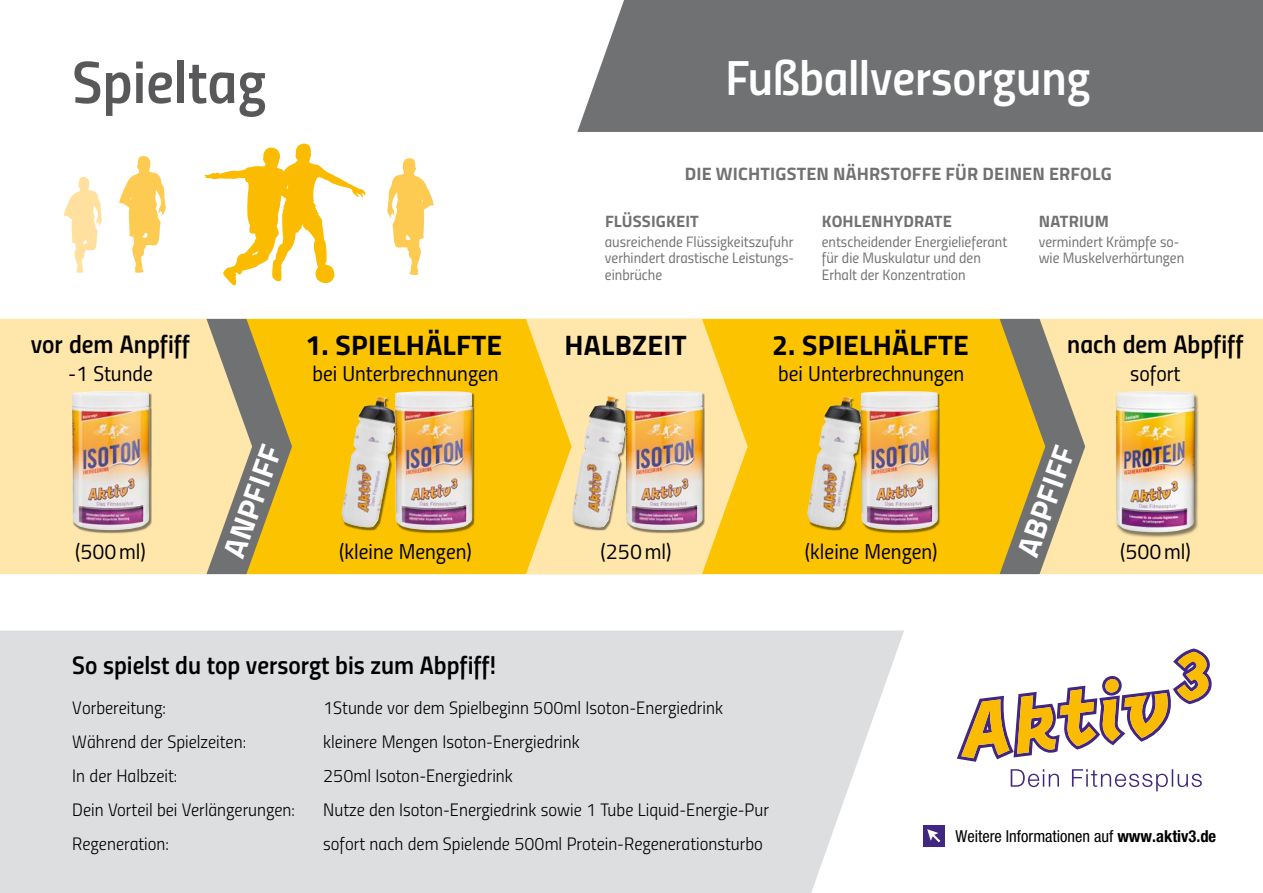
<style>
.page{position:relative;width:1263px;height:893px;background:#fff}
.page>*{position:absolute;margin:0;border:0;box-sizing:border-box;transform-origin:0 0}
.t1{font:60px "Titillium Semibold Upright";color:#58585a}
.t2{font:49.5px "Titillium Semibold Upright";color:#fff}
.t3{font:700 30.9px "Titillium";color:#fff}
.t4{font:700 28.2px "Titillium";letter-spacing:.01em;color:#000}
.t5{font:25.5px "Titillium Semibold Upright";color:#000}
.t6{font:21.45px "Titillium Regular Upright";color:#000}
.t7{font:18px "Titillium Light Upright";color:#000}
.t8{font:700 18px "Titillium";letter-spacing:.01em;color:#707172}
.t9{font:condensed 16.5px "Helvetica Neue LT";color:#000}
.t10{font:700 16.5px "Titillium";letter-spacing:.01em;color:#707172}
.t11{font:15px/16.5px "Titillium Regular Upright";color:#707172}
.s1{font-weight:700}
</style>
<div class="page">
<div style="left:0;top:630px;width:904px;height:263px;background:#dddedf"></div>
<div style="left:577px;top:0;width:686px;height:132px;background:#707172"></div>
<svg style="left:387px;top:158px;width:47px;height:117px"></svg>
<svg style="left:119px;top:156px;width:47px;height:117px"></svg>
<svg style="left:64px;top:177px;width:38px;height:96px"></svg>
<svg style="left:205px;top:144px;width:161px;height:141px"></svg>
<svg style="left:957px;top:648px;width:255px;height:114px"></svg>
<svg style="left:1011px;top:769px;width:191px;height:22px"></svg>
<div style="left:923px;top:825px;width:21px;height:21px;background:#412682"></div>
<svg style="left:927px;top:829px;width:13px;height:13px"></svg>
<div style="left:292px;top:319px;width:708px;height:255px;background:#fcc400"></div>
<svg style="left:526px;top:319px;width:222px;height:255px;background:#fedc76"></svg>
<div style="left:1085px;top:319px;width:178px;height:255px;background:#ffe7ab"></div>
<img style="left:1115px;top:392px;width:84px;height:146px">
<img style="left:1116px;top:391px;width:79px;height:141px">
<div style="left:0;top:319px;width:206px;height:255px;background:#ffe7ab"></div>
<img style="left:342px;top:528px;width:53px;height:3px">
<img style="left:342px;top:396px;width:52px;height:132px">
<img style="left:395px;top:393px;width:79px;height:141px">
<img style="left:394px;top:391px;width:78px;height:139px">
<img style="left:572px;top:528px;width:54px;height:3px">
<img style="left:572px;top:396px;width:53px;height:132px">
<img style="left:626px;top:393px;width:79px;height:141px">
<img style="left:625px;top:391px;width:78px;height:139px">
<img style="left:808px;top:397px;width:53px;height:134px">
<img style="left:817px;top:396px;width:26px;height:62px">
<img style="left:861px;top:393px;width:79px;height:141px">
<img style="left:860px;top:391px;width:78px;height:139px">
<svg style="left:1000px;top:319px;width:85px;height:255px;background:#baa55e"></svg>
<svg style="left:206px;top:319px;width:86px;height:255px;background:#bba663"></svg>
<img style="left:72px;top:393px;width:79px;height:141px">
<img style="left:71px;top:391px;width:78px;height:139px">
<h1 class="t1" style="left:72px;top:36px;width:195px">Spieltag</h1>
<h2 class="t2" style="left:725px;top:40px;width:366px">Fußballversorgung</h2>
<p class="t8" style="left:685px;top:160px;width:428px">DIE WICHTIGSTEN NÄHRSTOFFE FÜR DEINEN ERFOLG</p>
<p class="t10" style="left:605px;top:208px;width:95px">FLÜSSIGKEIT</p>
<p class="t10" style="left:822px;top:208px;width:132px">KOHLENHYDRATE</p>
<p class="t10" style="left:1039px;top:208px;width:72px">NATRIUM</p>
<p class="t11" style="left:605px;top:233px;width:191px;text-align:justify">ausreichende Flüssigkeitszufuhr verhindert drastische Leistungs&shy;einbrüche</p>
<p class="t11" style="left:822px;top:233px;width:187px">entscheidender Energielieferant für die Muskulatur und den<br>Erhalt der Konzentration</p>
<p class="t11" style="left:1039px;top:233px;width:147px">vermindert Krämpfe so&shy;wie Muskelverhärtungen</p>
<h3 class="t5" style="left:31px;top:324px;width:161px">vor dem Anpfiff</h3>
<h3 class="t4" style="left:306px;top:323px;width:198px">1. SPIELHÄLFTE</h3>
<h3 class="t4" style="left:565px;top:323px;width:123px">HALBZEIT</h3>
<h3 class="t4" style="left:772px;top:323px;width:198px">2. SPIELHÄLFTE</h3>
<h3 class="t5" style="left:1067px;top:324px;width:178px">nach dem Abpfiff</h3>
<p class="t6" style="left:68px;top:357px;width:86px">-1 Stunde</p>
<p class="t6" style="left:312px;top:357px;width:188px">bei Unterbrechnungen</p>
<p class="t6" style="left:778px;top:357px;width:188px">bei Unterbrechnungen</p>
<p class="t6" style="left:1130px;top:357px;width:52px">sofort</p>
<p class="t6" style="left:75px;top:536px;width:72px">(500 ml)</p>
<h3 class="t3" style="left:210px;top:548px;width:119px;rotate:-70deg">ANPFIFF</h3>
<p class="t6" style="left:339px;top:536px;width:134px">(kleine Mengen)</p>
<p class="t6" style="left:805px;top:536px;width:134px">(kleine Mengen)</p>
<p class="t6" style="left:601px;top:536px;width:72px">(250 ml)</p>
<h3 class="t3" style="left:1004px;top:547px;width:117px;rotate:-70deg">ABPFIFF</h3>
<p class="t6" style="left:1120px;top:536px;width:72px">(500 ml)</p>
<h3 class="t5" style="left:72px;top:646px;width:425px">So spielst du top versorgt bis zum Abpfiff!</h3>
<p class="t7" style="left:72px;top:695px;width:95px">Vorbereitung:</p>
<p class="t7" style="left:323px;top:695px;width:401px">1Stunde vor dem Spielbeginn 500ml Isoton-Energiedrink</p>
<p class="t7" style="left:72px;top:729px;width:175px">Während der Spielzeiten:</p>
<p class="t7" style="left:323px;top:729px;width:258px">kleinere Mengen Isoton-Energiedrink</p>
<p class="t7" style="left:72px;top:763px;width:107px">In der Halbzeit:</p>
<p class="t7" style="left:323px;top:763px;width:191px">250ml Isoton-Energiedrink</p>
<p class="t7" style="left:72px;top:796px;width:224px">Dein Vorteil bei Verlängerungen:</p>
<p class="t7" style="left:323px;top:796px;width:447px">Nutze den Isoton-Energiedrink sowie 1 Tube Liquid-Energie-Pur</p>
<p class="t7" style="left:72px;top:830px;width:98px">Regeneration:</p>
<p class="t7" style="left:323px;top:830px;width:441px">sofort nach dem Spielende 500ml Protein-Regenerationsturbo</p>
<p class="t9" style="left:955px;top:827px;width:262px">Weitere Informationen auf <span class="s1">www.aktiv3.de</span></p>
</div>
